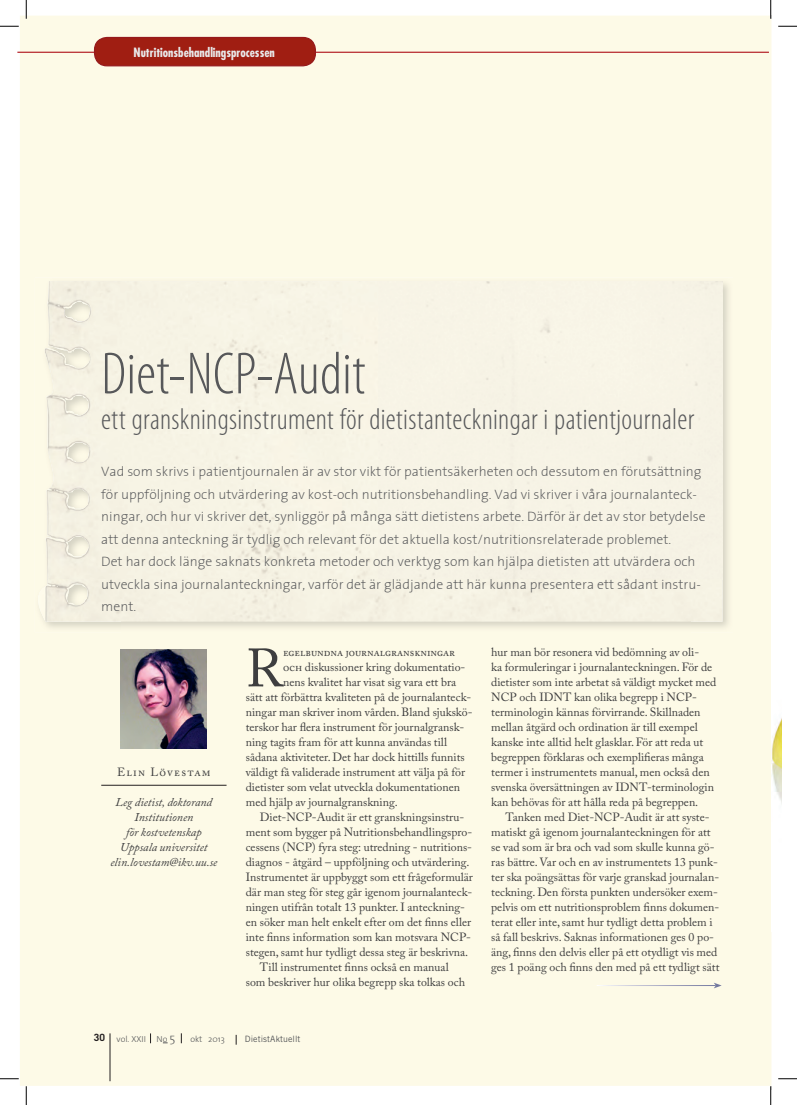
<style>
.page{position:relative;width:797px;height:1105px;background:#fff}
.page>*{position:absolute;margin:0;border:0;box-sizing:border-box;transform-origin:0 0}
.t1{font:300 condensed 60px "Myriad Pro";letter-spacing:.005em;color:#57585a}
.t2{font:53.5px "Adobe Caslon Pro";color:#3e3e3f}
.t3{font:300 condensed 30px "Myriad Pro";letter-spacing:.01em;color:#57585a}
.t4{font:200 13.75px/22.5px "The Sans";color:#57585a}
.t5{font:700 condensed 12.5px "Futura Std";color:#e9eaeb}
.t6{font:11.88px/15px "Adobe Caslon Pro";letter-spacing:-.025em;color:#3e3e3f}
.t7{font:11.88px/15px "Adobe Caslon Pro";letter-spacing:-.005em;color:#3e3e3f}
.t8{font:italic 11.88px/15px "Adobe Caslon Pro";color:#3e3e3f;text-align:center}
.t9{font:11.88px "Adobe Caslon Pro";letter-spacing:.1em;color:#3e3e3f}
.t10{font:11.25px "Adobe Caslon Pro";color:#3e3e3f}
.t11{font:300 8.75px "The Sans";color:#57585a}
.t12{font:8.75px "Trade Gothic";letter-spacing:.01em;color:#57585a}
.s1{font-size:11.25px}
.s2{font-family:"Trade Gothic";font-weight:700;font-size:10px;color:#231f20}
.s3{font-size:12.5px}
</style>
<div class="page">
<div style="left:20px;top:16px;width:751px;height:1070px;background:#fdfae7"></div>
<hr style="left:596px;top:985px;width:119px;height:1px;background:#fff">
<svg style="left:713px;top:983px;width:8px;height:5px"></svg>
<img style="left:121px;top:650px;width:86px;height:99px">
<hr style="left:101px;top:785px;width:125px;height:1px;background:#231f20">
<hr style="left:17px;top:52px;width:752px;height:1px;background:#b7282e">
<div style="left:95px;top:38px;width:220px;height:28px;background:#a01e12;border-radius:12px"></div>
<div style="left:94px;top:37px;width:222px;height:29px;border:1px solid #961a1d;border-radius:12px"></div>
<img style="left:35px;top:278px;width:86px;height:354px">
<img style="left:121px;top:278px;width:612px;height:43px">
<img style="left:690px;top:321px;width:43px;height:311px">
<img style="left:121px;top:622px;width:569px;height:10px">
<div style="left:45px;top:281px;width:677px;height:298px;background:#f7f3e5"></div>
<div style="left:38px;top:579px;width:684px;height:43px;background:#f5f1e2"></div>
<img style="left:771px;top:720px;width:10px;height:80px">
<hr style="left:110px;top:1033px;width:1px;height:48px;background:#231f20">
<svg style="left:0;top:25px;width:19px;height:2px"></svg>
<svg style="left:778px;top:25px;width:19px;height:2px"></svg>
<svg style="left:0;top:1078px;width:19px;height:1px"></svg>
<svg style="left:778px;top:1078px;width:19px;height:1px"></svg>
<svg style="left:25px;top:0;width:2px;height:19px"></svg>
<svg style="left:25px;top:1086px;width:2px;height:19px"></svg>
<svg style="left:770px;top:0;width:2px;height:19px"></svg>
<svg style="left:770px;top:1086px;width:2px;height:19px"></svg>
<p class="t5" style="left:133px;top:44px;width:143px">Nutritionsbehandlingsprocessen</p>
<h1 class="t1" style="left:101px;top:338px;width:266px">Diet-NCP-Audit</h1>
<h3 class="t3" style="left:101px;top:402px;width:594px">ett granskningsinstrument för dietistanteckningar i patientjournaler</h3>
<p class="t4" style="left:101px;top:460px;width:606px">Vad som skrivs i patientjournalen är av stor vikt för patientsäkerheten och dessutom en förutsättning för uppföljning och utvärdering av kost-och nutritionsbehandling. Vad vi skriver i våra journalanteck&shy;ningar, och hur vi skriver det, synliggör på många sätt dietistens arbete. Därför är det av stor betydelse att denna anteckning är tydlig och relevant för det aktuella kost/nutritionsrelaterade problemet.<br>Det har dock länge saknats konkreta metoder och verktyg som kan hjälpa dietisten att utvärdera och utveckla sina journalanteckningar, varför det är glädjande att här kunna presentera ett sådant instru&shy;ment.</p>
<p class="t9" style="left:117px;top:765px;width:95px">Elin Lövestam</p>
<p class="t8" style="left:110px;top:795px;width:108px">Leg dietist, doktorand<br>Institutionen<br>för kostvetenskap<br>Uppsala universitet elin.lovestam@ikv.uu.se</p>
<h2 class="t2" style="left:246px;top:636px;width:39px">R</h2>
<p class="t10" style="left:283px;top:646px;width:173px">egelbundna journalgranskningar</p>
<p class="t6" style="left:283px;top:660px;width:184px"><span class="s1">och</span> diskussioner kring dokumentatio-</p>
<p class="t6" style="left:283px;top:675px;width:175px">nens kvalitet har visat sig vara ett bra</p>
<p class="t6" style="left:246px;top:690px;width:227px">sätt att förbättra kvaliteten på de journalanteck-</p>
<p class="t6" style="left:246px;top:705px;width:228px">ningar man skriver inom vården. Bland sjukskö-</p>
<p class="t6" style="left:246px;top:720px;width:220px">terskor har flera instrument för journalgransk-</p>
<p class="t6" style="left:246px;top:735px;width:203px">ning tagits fram för att kunna användas till</p>
<p class="t6" style="left:246px;top:750px;width:220px">sådana aktiviteter. Det har dock hittills funnits</p>
<p class="t6" style="left:246px;top:765px;width:221px">väldigt få validerade instrument att välja på för</p>
<p class="t6" style="left:246px;top:780px;width:216px">dietister som velat utveckla dokumentationen</p>
<p class="t6" style="left:246px;top:795px;width:153px">med hjälp av journalgranskning.</p>
<p class="t6" style="left:260px;top:810px;width:206px">Diet-NCP-Audit är ett granskningsinstru-</p>
<p class="t6" style="left:246px;top:825px;width:228px">ment som bygger på Nutritionsbehandlingspro-</p>
<p class="t6" style="left:246px;top:840px;width:228px">cessens (NCP) fyra steg: utredning - nutritions-</p>
<p class="t6" style="left:246px;top:855px;width:225px">diagnos - åtgärd – uppföljning och utvärdering.</p>
<p class="t6" style="left:246px;top:870px;width:229px">Instrumentet är uppbyggt som ett frågeformulär</p>
<p class="t6" style="left:246px;top:885px;width:228px">där man steg för steg går igenom journalanteck-</p>
<p class="t6" style="left:246px;top:900px;width:221px">ningen utifrån totalt 13 punkter. I anteckning-</p>
<p class="t6" style="left:246px;top:915px;width:227px">en söker man helt enkelt efter om det finns eller</p>
<p class="t6" style="left:246px;top:930px;width:227px">inte finns information som kan motsvara NCP-</p>
<p class="t6" style="left:246px;top:945px;width:224px">stegen, samt hur tydligt dessa steg är beskrivna.</p>
<p class="t6" style="left:260px;top:960px;width:190px">Till instrumentet finns också en manual</p>
<p class="t6" style="left:246px;top:975px;width:221px">som beskriver hur olika begrepp ska tolkas och</p>
<p class="t11" style="left:94px;top:1032px;width:132px"><span class="s2">30</span> vol. XXII No <span class="s3">5</span> okt 2013</p>
<p class="t12" style="left:245px;top:1034px;width:57px">DietistAktuellt</p>
<p class="t7" style="left:491px;top:645px;width:227px">hur man bör resonera vid bedömning av oli-<br>ka formuleringar i journalanteckningen. För de dietister som inte arbetat så väldigt mycket med NCP och IDNT kan olika begrepp i NCP&shy;terminologin kännas förvirrande. Skillnaden mellan åtgärd och ordination är till exempel kanske inte alltid helt glasklar. För att reda ut begreppen förklaras och exemplifieras många termer i instrumentets manual, men också den svenska översättningen av IDNT-terminologin kan behövas för att hålla reda på begreppen.</p>
<p class="t6" style="left:491px;top:810px;width:230px;text-indent:14px">Tanken med Diet-NCP-Audit är att syste&shy;matiskt gå igenom journalanteckningen för att se vad som är bra och vad som skulle kunna gö&shy;ras bättre. Var och en av instrumentets 13 punk&shy;ter ska poängsättas för varje granskad journalan&shy;teckning. Den första punkten undersöker exem&shy;pelvis om ett nutritionsproblem finns dokumen&shy;terat eller inte, samt hur tydligt detta problem i så fall beskrivs. Saknas informationen ges 0 po&shy;äng, finns den delvis eller på ett otydligt vis med ges 1 poäng och finns den med på ett tydligt sätt</p>
</div>
